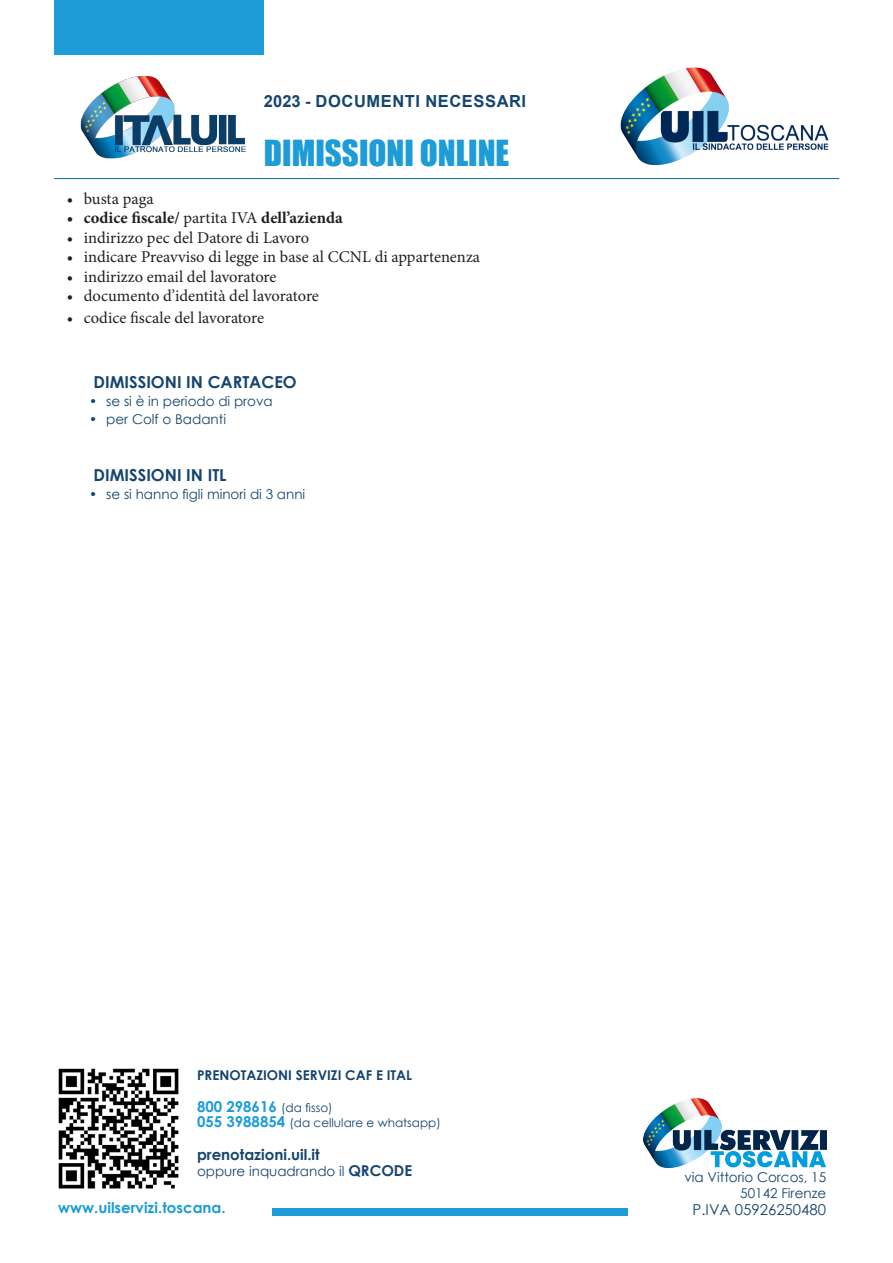
<style>
.page{position:relative;width:893px;height:1263px;background:#fff}
.page>*{position:absolute;margin:0;border:0;box-sizing:border-box;transform-origin:0 0}
.t1{font:33px "Impact";color:#1d9cd8}
.t2{font:700 16.65px "Arial";letter-spacing:.035em;color:#15456f}
.t3{font:16.5px "Minion Pro";color:#231f20}
.t4{font:700 16.5px "Minion Pro";letter-spacing:.005em;color:#231f20}
.t5{font:700 16.5px "Century Gothic";color:#15456f}
.t6{font:700 15px "Century Gothic";color:#1d9cd8}
.t7{font:700 15px "Century Gothic";color:#15456f}
.t8{font:15px "Century Gothic";color:#15456f}
.t9{font:13.5px "Century Gothic";color:#15456f}
.t10{font:700 13.5px "Century Gothic";color:#15456f}
.t11{font:12px "Century Gothic";color:#15456f}
.s1{font-weight:400}
.s2{font-weight:400;font-size:12px;color:#15456f}
.s3{font-weight:700;font-size:15px;color:#1d9cd8}
.s4{font-weight:700;font-size:15px}
</style>
<div class="page">
<hr style="left:54px;top:178px;width:785px;height:1px;background:#006da6">
<div style="left:55px;top:0;width:209px;height:54px;background:#1d9cd8"></div>
<img style="left:69px;top:54px;width:189px;height:105px">
<img style="left:620px;top:67px;width:209px;height:99px">
<div style="left:272px;top:1208px;width:356px;height:8px;background:#1d9cd8"></div>
<img style="left:58px;top:1068px;width:121px;height:121px">
<img style="left:644px;top:1099px;width:183px;height:69px">
<p class="t2" style="left:264px;top:89px;width:264px">2023 - DOCUMENTI NECESSARI</p>
<p class="t1" style="left:264px;top:127px;width:247px">DIMISSIONI ONLINE</p>
<p class="t3" style="left:67px;top:187px;width:88px">• busta paga</p>
<p class="t4" style="left:67px;top:206px;width:278px">• codice fiscale/ <span class="s1">partita IVA</span> dell’azienda</p>
<p class="t3" style="left:67px;top:226px;width:244px">• indirizzo pec del Datore di Lavoro</p>
<p class="t3" style="left:67px;top:246px;width:415px">• indicare Preavviso di legge in base al CCNL di appartenenza</p>
<p class="t3" style="left:67px;top:265px;width:211px">• indirizzo email del lavoratore</p>
<p class="t3" style="left:67px;top:285px;width:254px">• documento d’identità del lavoratore</p>
<p class="t3" style="left:67px;top:306px;width:199px">• codice fiscale del lavoratore</p>
<p class="t5" style="left:94px;top:370px;width:205px">DIMISSIONI IN CARTACEO</p>
<p class="t9" style="left:89px;top:392px;width:185px">• se si è in periodo di prova</p>
<p class="t9" style="left:89px;top:410px;width:138px">• per Colf o Badanti</p>
<p class="t5" style="left:94px;top:462px;width:134px">DIMISSIONI IN ITL</p>
<p class="t9" style="left:89px;top:484px;width:217px">• se si hanno figli minori di 3 anni</p>
<p class="t10" style="left:197px;top:1065px;width:217px">PRENOTAZIONI SERVIZI CAF E ITAL</p>
<p class="t6" style="left:197px;top:1095px;width:137px">800 298616 <span class="s2">(da fisso)</span></p>
<p class="t11" style="left:197px;top:1114px;width:245px"><span class="s3">055 3988854</span> (da cellulare e whatsapp)</p>
<p class="t7" style="left:197px;top:1143px;width:124px">prenotazioni.uil.it</p>
<p class="t9" style="left:197px;top:1162px;width:217px">oppure inquadrando il <span class="s4">QRCODE</span></p>
<p class="t6" style="left:58px;top:1196px;width:169px">www.uilservizi.toscana.</p>
<p class="t9" style="left:684px;top:1167px;width:143px">via Vittorio Corcos, 15</p>
<p class="t9" style="left:740px;top:1184px;width:87px">50142 Firenze</p>
<p class="t8" style="left:693px;top:1199px;width:135px">P.IVA 05926250480</p>
</div>
